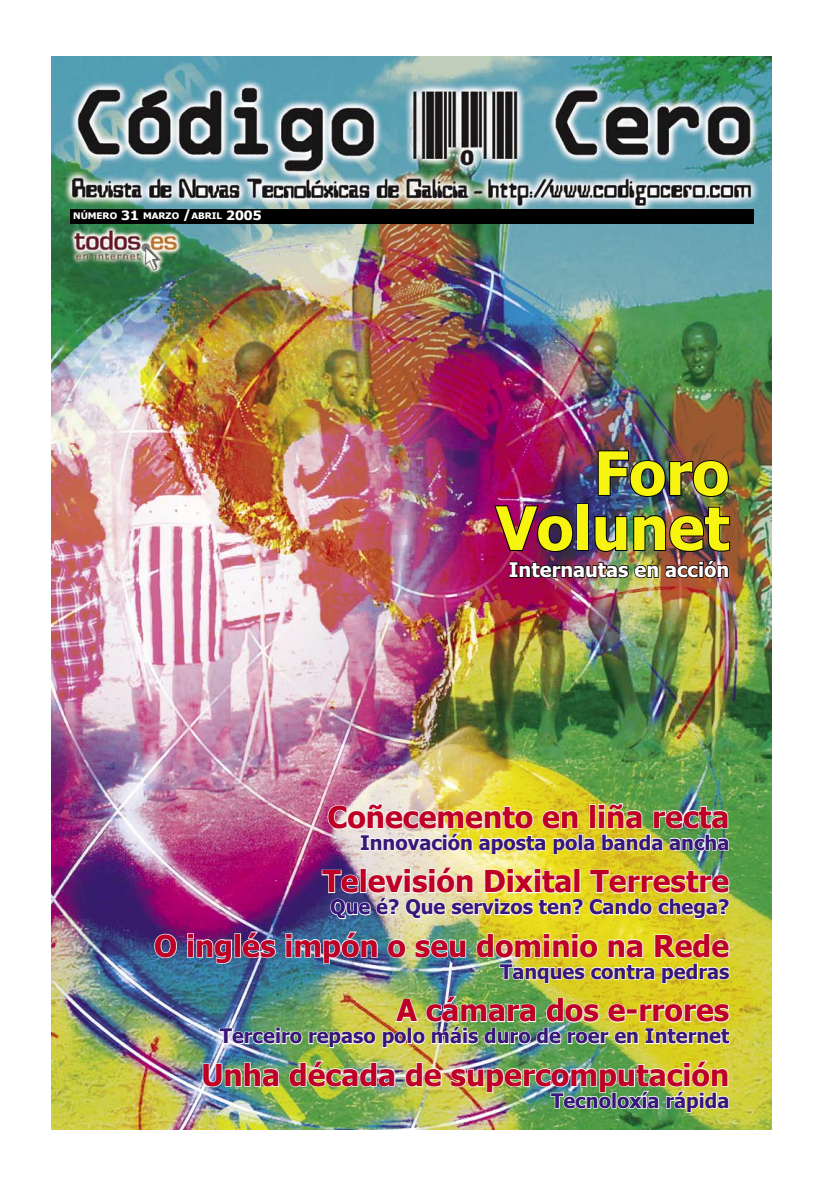
<style>
.page{position:relative;width:823px;height:1191px;background:#fff}
.page>*{position:absolute;margin:0;border:0;box-sizing:border-box;transform-origin:0 0}
.t1{font:700 60px/55px "Tahoma";color:#f7f410;text-align:right}
.t2{font:700 30px "Tahoma";color:#be0027}
.t3{font:700 20px "Tahoma";color:#381778}
.t4{font:700 20px "Tahoma";color:#fff}
.t5{font:700 9px "Tahoma";color:#fff;scale:1.09 1}
.s1{font-size:12.8px}
</style>
<div class="page">
<img style="left:51px;top:57px;width:720px;height:1073px">
<img style="left:596px;top:449px;width:133px;height:49px">
<div style="left:576px;top:503px;width:12px;height:48px;border:2px solid #000"></div>
<img style="left:492px;top:504px;width:238px;height:75px">
<div style="left:70px;top:209px;width:683px;height:14px;background:#000"></div>
<img style="left:326px;top:802px;width:403px;height:53px">
<img style="left:321px;top:865px;width:409px;height:55px">
<svg style="left:153px;top:933px;width:25px;height:25px"></svg>
<svg style="left:186px;top:932px;width:47px;height:32px;background:#7c72a2"></svg>
<div style="left:234px;top:933px;width:7px;height:24px;border:2px solid #fff"></div>
<svg style="left:241px;top:930px;width:36px;height:29px"></svg>
<img style="left:284px;top:930px;width:94px;height:34px">
<svg style="left:386px;top:938px;width:20px;height:21px"></svg>
<svg style="left:413px;top:938px;width:53px;height:21px"></svg>
<img style="left:475px;top:932px;width:255px;height:52px">
<img style="left:218px;top:994px;width:512px;height:55px">
<img style="left:202px;top:1061px;width:77px;height:27px">
<img style="left:288px;top:1059px;width:108px;height:29px">
<svg style="left:404px;top:1061px;width:38px;height:27px"></svg>
<img style="left:449px;top:1059px;width:280px;height:54px">
<p class="t5" style="left:73px;top:210px;width:174px">NÚMERO <span class="s1">31</span> MARZO <span class="s1">/</span>ABRIL <span class="s1">2005</span></p>
<h1 class="t1" style="left:496px;top:444px;width:235px">Foro<br>Volunet</h1>
<p class="t4" style="left:508px;top:557px;width:222px">Internautas en acción</p>
<h2 class="t2" style="left:327px;top:797px;width:403px">Coñecemento en liña recta</h2>
<p class="t3" style="left:360px;top:829px;width:370px">Innovación aposta pola banda ancha</p>
<h2 class="t2" style="left:322px;top:862px;width:408px">Televisión Dixital Terrestre</h2>
<p class="t3" style="left:330px;top:894px;width:400px">Que é? Que servizos ten? Cando chega?</p>
<h2 class="t2" style="left:154px;top:927px;width:576px">O inglés impón o seu dominio na Rede</h2>
<p class="t3" style="left:500px;top:959px;width:230px">Tanques contra pedras</p>
<h2 class="t2" style="left:396px;top:991px;width:334px">A cámara dos e-rrores</h2>
<p class="t3" style="left:220px;top:1023px;width:511px">Terceiro repaso polo máis duro de roer en Internet</p>
<h2 class="t2" style="left:201px;top:1056px;width:529px">Unha década de supercomputación</h2>
<p class="t3" style="left:551px;top:1088px;width:179px">Tecnoloxía rápida</p>
</div>
